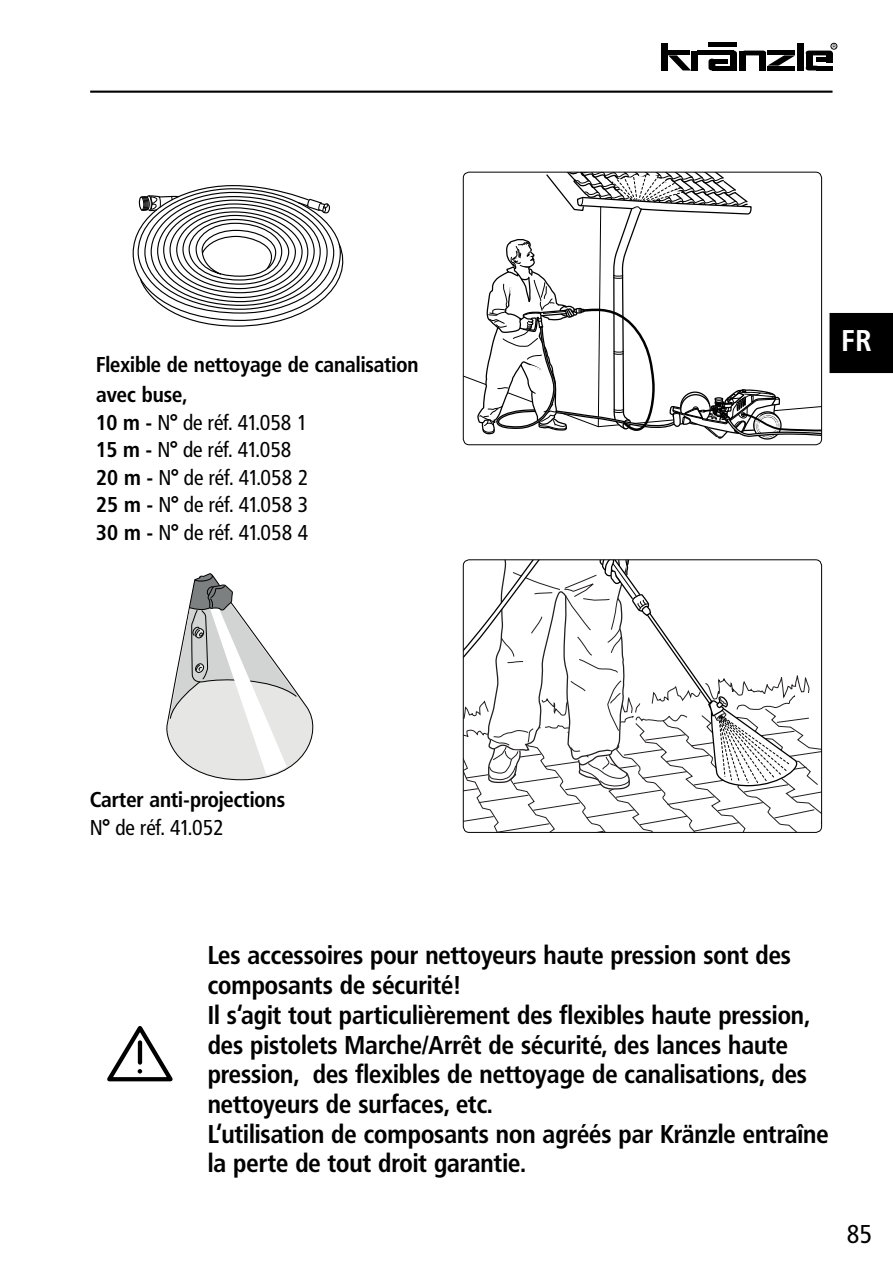
<style>
.page{position:relative;width:893px;height:1263px;background:#fff}
.page>*{position:absolute;margin:0;border:0;box-sizing:border-box;transform-origin:0 0}
.t1{font:700 29.7px "Frutiger Condensed BQ";color:#fff}
.t2{font:700 25.5px/29.7px "Frutiger Condensed BQ";color:#000}
.t3{font:25.5px "Frutiger Condensed BQ";color:#000}
.t4{font:21.15px/27.6px "Frutiger Condensed BQ";color:#000}
.t5{font:700 21.15px/29.7px "Frutiger Condensed BQ";color:#000}
.s1{font-weight:700}
</style>
<div class="page">
<hr style="left:708px;top:43px;width:29px;height:4px;background:#000">
<div style="left:661px;top:43px;width:7px;height:27px;background:#000"></div>
<hr style="left:667px;top:51px;width:23px;height:4px;background:#000">
<svg style="left:668px;top:55px;width:23px;height:15px"></svg>
<div style="left:691px;top:51px;width:7px;height:19px;background:#000"></div>
<hr style="left:697px;top:51px;width:35px;height:4px;background:#000">
<hr style="left:714px;top:66px;width:17px;height:4px;background:#000">
<hr style="left:712px;top:59px;width:16px;height:4px;background:#000">
<svg style="left:708px;top:59px;width:11px;height:11px"></svg>
<div style="left:730px;top:55px;width:7px;height:15px;background:#000"></div>
<div style="left:739px;top:51px;width:7px;height:19px;background:#000"></div>
<div style="left:759px;top:54px;width:7px;height:16px;background:#000"></div>
<hr style="left:767px;top:66px;width:28px;height:4px;background:#000">
<svg style="left:732px;top:51px;width:63px;height:15px"></svg>
<div style="left:797px;top:43px;width:6px;height:27px;background:#000"></div>
<svg style="left:806px;top:66px;width:10px;height:4px"></svg>
<div style="left:806px;top:53px;width:7px;height:15px;background:#000"></div>
<div style="left:816px;top:57px;width:17px;height:5px;background:#000"></div>
<div style="left:826px;top:53px;width:7px;height:9px;background:#000"></div>
<hr style="left:816px;top:66px;width:17px;height:4px;background:#000">
<svg style="left:806px;top:43px;width:31px;height:12px"></svg>
<hr style="left:90px;top:91px;width:742px;height:2px;background:#000">
<svg style="left:166px;top:573px;width:148px;height:208px"></svg>
<svg style="left:463px;top:172px;width:358px;height:270px"></svg>
<div style="left:463px;top:172px;width:359px;height:273px;border:1px solid #000;border-radius:6px"></div>
<svg style="left:463px;top:560px;width:358px;height:272px"></svg>
<div style="left:463px;top:559px;width:359px;height:274px;border:1px solid #000;border-radius:6px"></div>
<svg style="left:132px;top:185px;width:212px;height:142px"></svg>
<svg style="left:107px;top:1026px;width:66px;height:56px"></svg>
<div style="left:829px;top:313px;width:63px;height:60px;background:#000"></div>
<p class="t5" style="left:96px;top:352px;width:324px">Flexible de nettoyage de canalisation avec buse,</p>
<p class="t4" style="left:96px;top:410px;width:214px"><span class="s1">10 m -</span> N° de réf. 41.058 1<br><span class="s1">15 m -</span> N° de réf. 41.058<br><span class="s1">20 m -</span> N° de réf. 41.058 2<br><span class="s1">25 m -</span> N° de réf. 41.058 3<br><span class="s1">30 m -</span> N° de réf. 41.058 4</p>
<p class="t1" style="left:841px;top:329px;width:32px">FR</p>
<p class="t5" style="left:90px;top:787px;width:196px">Carter anti-projections</p>
<p class="t4" style="left:90px;top:816px;width:135px">N° de réf. 41.052</p>
<p class="t2" style="left:208px;top:943px;width:622px">Les accessoires pour nettoyeurs haute pression sont des composants de sécurité!<br>Il s‘agit tout particulièrement des flexibles haute pression, des pistolets Marche/Arrêt de sécurité, des lances haute pression, des flexibles de nettoyage de canalisations, des nettoyeurs de surfaces, etc.<br>L‘utilisation de composants non agréés par Kränzle entraîne la perte de tout droit garantie.</p>
<p class="t3" style="left:847px;top:1223px;width:27px">85</p>
</div>
